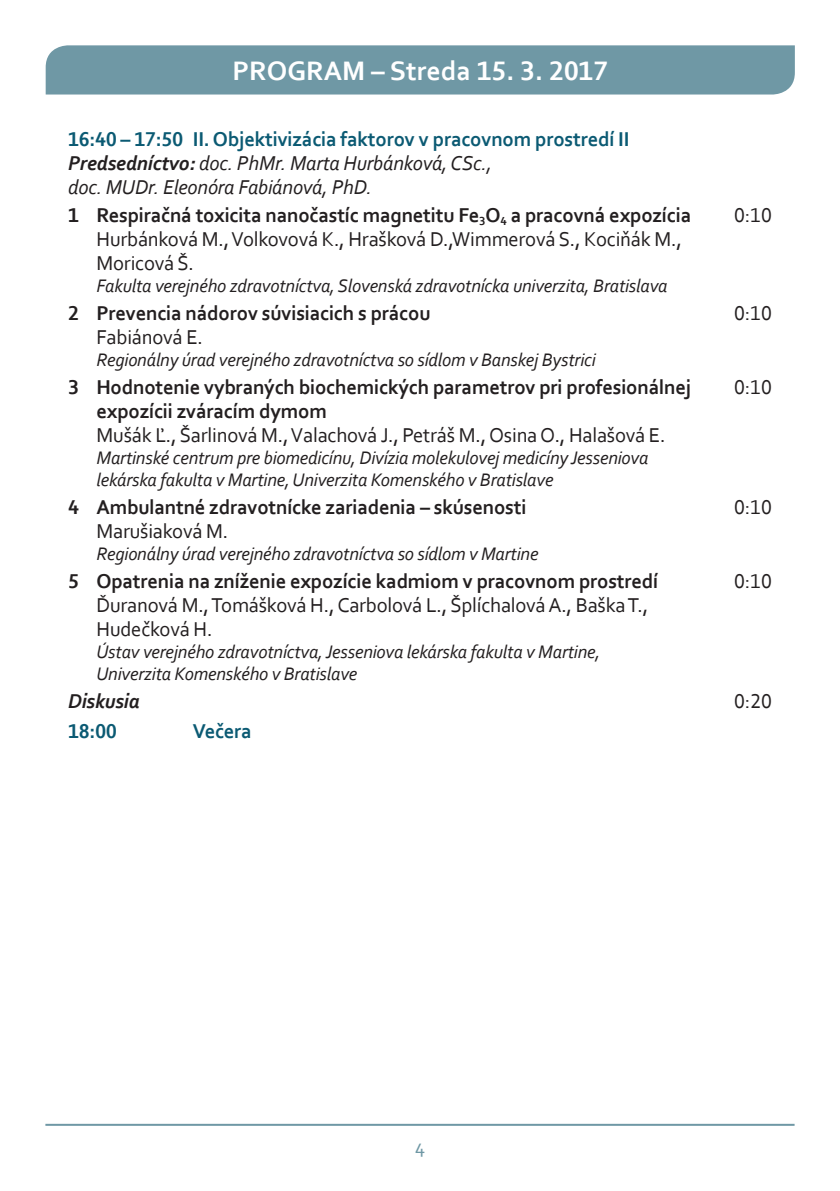
<style>
.page{position:relative;width:840px;height:1191px;background:#fff}
.page>*{position:absolute;margin:0;border:0;box-sizing:border-box;transform-origin:0 0}
.t1{font:700 28px "Corbel";color:#fff}
.t2{font:700 21px "Corbel";letter-spacing:-.01em;color:#231f20}
.t3{font:21px/24px "Corbel";letter-spacing:-.01em;color:#231f20}
.t4{font:italic 21px/24px "Corbel";letter-spacing:-.01em;color:#231f20}
.t5{font:700 21px "Corbel";letter-spacing:-.01em;color:#0b5a73}
.t6{font:italic 700 21px "Corbel";letter-spacing:-.01em;color:#231f20}
.t7{font:20px "Corbel";color:#6f98a5}
.t8{font:italic 19px/22px "Corbel";letter-spacing:-.01em;color:#231f20}
.s1{font-weight:700;font-style:normal;color:#0b5a73}
.s2{font-weight:700}
</style>
<div class="page">
<div style="left:46px;top:45px;width:748px;height:49px;background:#6f98a5"></div>
<hr style="left:45px;top:1123px;width:749px;height:2px;background:#6f98a5">
<h1 class="t1" style="left:232px;top:54px;width:377px">PROGRAM – Streda 15. 3. 2017</h1>
<p class="t4" style="left:68px;top:127px;width:562px"><span class="s1">16:40 – 17:50 II. Objektivizácia faktorov v pracovnom prostredí II<br></span><span class="s2">Predsedníctvo:</span> doc. PhMr. Marta Hurbánková, CSc.,<br>doc. MUDr. Eleonóra Fabiánová, PhD.</p>
<p class="t2" style="left:68px;top:202px;width:624px">1 Respiračná toxicita nanočastíc magnetitu Fe<sub>3</sub>O<sub>4</sub> a pracovná expozícia</p>
<p class="t3" style="left:733px;top:203px;width:39px">0:10</p>
<p class="t3" style="left:96px;top:227px;width:586px">Hurbánková M., Volkovová K., Hrašková D.,Wimmerová S., Kociňák M.,<br>Moricová Š.</p>
<p class="t8" style="left:96px;top:274px;width:572px">Fakulta verejného zdravotníctva, Slovenská zdravotnícka univerzita, Bratislava</p>
<p class="t2" style="left:68px;top:300px;width:364px">2 Prevencia nádorov súvisiacich s prácou</p>
<p class="t3" style="left:733px;top:301px;width:39px">0:10</p>
<p class="t3" style="left:96px;top:325px;width:108px">Fabiánová E.</p>
<p class="t8" style="left:96px;top:348px;width:500px">Regionálny úrad verejného zdravotníctva so sídlom v Banskej Bystrici</p>
<p class="t2" style="left:68px;top:374px;width:624px">3 Hodnotenie vybraných biochemických parametrov pri profesionálnej</p>
<p class="t3" style="left:733px;top:375px;width:39px">0:10</p>
<p class="t2" style="left:96px;top:398px;width:232px">expozícii zváracím dymom</p>
<p class="t3" style="left:96px;top:423px;width:570px">Mušák Ľ., Šarlinová M., Valachová J., Petráš M., Osina O., Halašová E.</p>
<p class="t8" style="left:96px;top:446px;width:553px">Martinské centrum pre biomedicínu, Divízia molekulovej medicíny Jesseniova lekárska fakulta v Martine, Univerzita Komenského v Bratislave</p>
<p class="t2" style="left:68px;top:494px;width:459px">4 Ambulantné zdravotnícke zariadenia – skúsenosti</p>
<p class="t3" style="left:733px;top:495px;width:39px">0:10</p>
<p class="t3" style="left:96px;top:519px;width:133px">Marušiaková M.</p>
<p class="t8" style="left:96px;top:542px;width:443px">Regionálny úrad verejného zdravotníctva so sídlom v Martine</p>
<p class="t2" style="left:68px;top:568px;width:591px">5 Opatrenia na zníženie expozície kadmiom v pracovnom prostredí</p>
<p class="t3" style="left:733px;top:569px;width:39px">0:10</p>
<p class="t3" style="left:96px;top:593px;width:553px">Ďuranová M., Tomášková H., Carbolová L., Šplíchalová A., Baška T.,<br>Hudečková H.</p>
<p class="t8" style="left:96px;top:640px;width:505px">Ústav verejného zdravotníctva, Jesseniova lekárska fakulta v Martine,<br>Univerzita Komenského v Bratislave</p>
<p class="t6" style="left:68px;top:688px;width:73px">Diskusia</p>
<p class="t3" style="left:733px;top:689px;width:39px">0:20</p>
<p class="t5" style="left:68px;top:718px;width:50px">18:00</p>
<p class="t5" style="left:193px;top:718px;width:60px">Večera</p>
<p class="t7" style="left:414px;top:1134px;width:12px">4</p>
</div>
